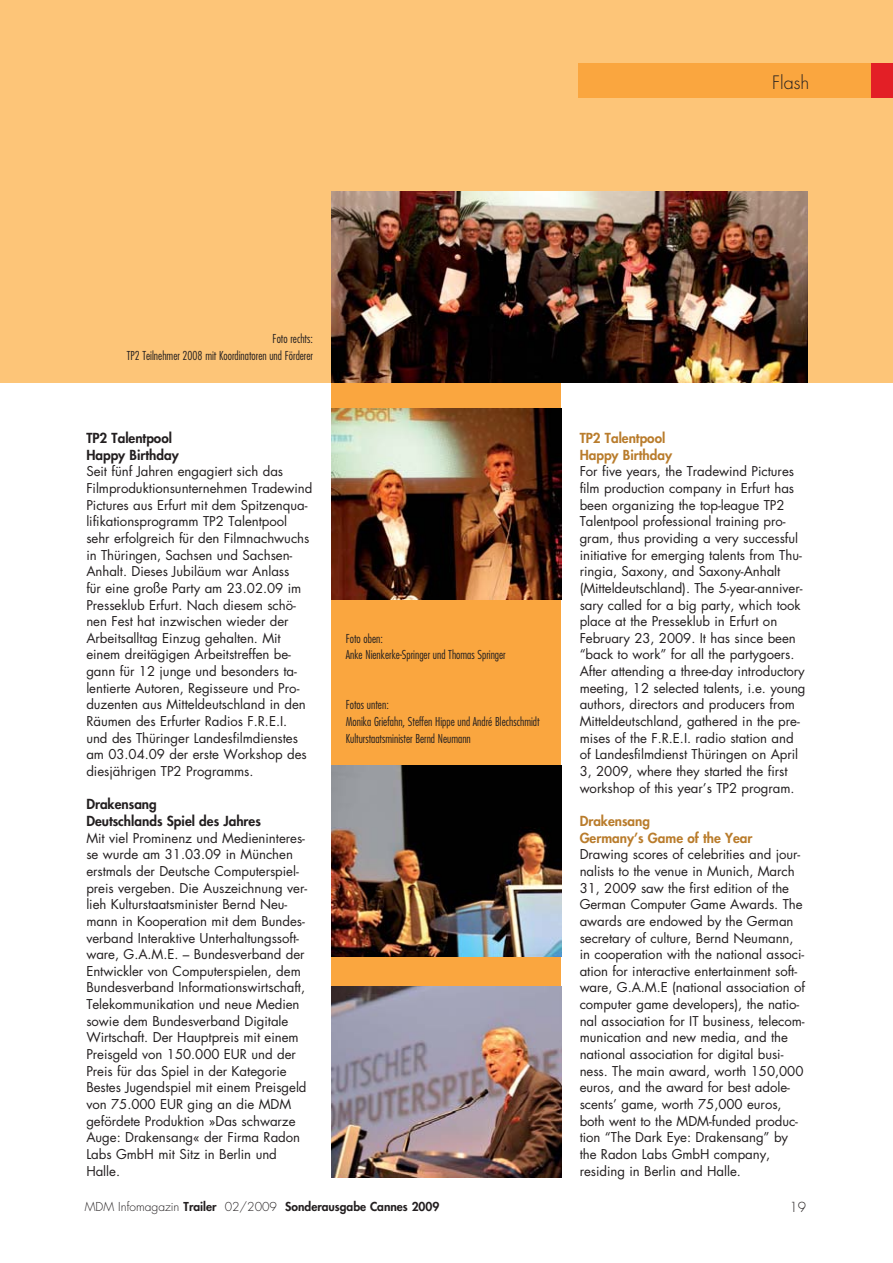
<style>
.page{position:relative;width:893px;height:1263px;background:#fff}
.page>*{position:absolute;margin:0;border:0;box-sizing:border-box;transform-origin:0 0}
.t1{font:300 18px "Futura";color:#231f20}
.t2{font:800 13.5px/16.6px "Futura";color:#231f20}
.t3{font:800 13.5px/16.6px "Futura";color:#b97c2c}
.t4{font:300 13.5px "Futura";color:#231f20}
.t5{font:13.2px/16.6px "Futura LT";letter-spacing:-.005em;color:#231f20}
.t6{font:300 condensed 12px/16.6px "Futura";color:#231f20}
.t7{font:800 12px "Futura";color:#231f20}
.s1{font-weight:300}
</style>
<div class="page">
<div style="left:0;top:0;width:892px;height:383px;background:#fdc578"></div>
<div style="left:331px;top:191px;width:230px;height:987px;background:#faa63f"></div>
<div style="left:578px;top:64px;width:314px;height:34px;background:#faa63f"></div>
<div style="left:871px;top:64px;width:21px;height:34px;background:#e31f26"></div>
<img style="left:331px;top:408px;width:230px;height:192px">
<img style="left:331px;top:765px;width:230px;height:191px">
<img style="left:331px;top:987px;width:230px;height:191px">
<img style="left:331px;top:191px;width:477px;height:192px">
<h1 class="t1" style="left:772px;top:74px;width:39px">Flash</h1>
<p class="t6" style="left:127px;top:331px;width:188px;text-align:right">Foto rechts:<br>TP2 Teilnehmer 2008 mit Koordinatoren und Förderer</p>
<p class="t2" style="left:86px;top:431px;width:94px">TP2 Talentpool<br>Happy Birthday</p>
<p class="t5" style="left:86px;top:464px;width:227px">Seit fünf Jahren engagiert sich das Filmproduktionsunternehmen Tradewind Pictures aus Erfurt mit dem Spitzenqua&shy;lifikationsprogramm TP2 Talentpool sehr erfolgreich für den Filmnachwuchs in Thüringen, Sachsen und Sachsen-Anhalt. Dieses Jubiläum war Anlass<br>für eine große Party am 23.02.09 im Presseklub Erfurt. Nach diesem schö&shy;nen Fest hat inzwischen wieder der Arbeitsalltag Einzug gehalten. Mit einem dreitägigen Arbeitstreffen be&shy;gann für 12 junge und besonders ta&shy;lentierte Autoren, Regisseure und Pro&shy;duzenten aus Mitteldeutschland in den Räumen des Erfurter Radios F.R.E.I.<br>und des Thüringer Landesfilmdienstes am 03.04.09 der erste Workshop des diesjährigen TP2 Programms.</p>
<p class="t2" style="left:86px;top:797px;width:176px">Drakensang<br>Deutschlands Spiel des Jahres</p>
<p class="t5" style="left:86px;top:831px;width:222px">Mit viel Prominenz und Medieninteres&shy;se wurde am 31.03.09 in München erstmals der Deutsche Computerspiel&shy;preis vergeben. Die Auszeichnung ver&shy;lieh Kulturstaatsminister Bernd Neu&shy;mann in Kooperation mit dem Bundes&shy;verband Interaktive Unterhaltungssoft&shy;ware, G.A.M.E. – Bundesverband der Entwickler von Computerspielen, dem Bundesverband Informationswirtschaft, Telekommunikation und neue Medien sowie dem Bundesverband Digitale Wirtschaft. Der Hauptpreis mit einem Preisgeld von 150.000 EUR und der Preis für das Spiel in der Kategorie Bestes Jugendspiel mit einem Preisgeld von 75.000 EUR ging an die MDM gefördete Produktion »Das schwarze Auge: Drakensang« der Firma Radon Labs GmbH mit Sitz in Berlin und Halle.</p>
<p class="t6" style="left:346px;top:631px;width:161px">Foto oben:<br>Anke Nienkerke-Springer und Thomas Springer</p>
<p class="t6" style="left:346px;top:698px;width:195px">Fotos unten:<br>Monika Griefahn, Steffen Hippe und André Blechschmidt<br>Kulturstaatsminister Bernd Neumann</p>
<p class="t3" style="left:580px;top:431px;width:94px">TP2 Talentpool<br>Happy Birthday</p>
<p class="t5" style="left:580px;top:464px;width:227px">For five years, the Tradewind Pictures film production company in Erfurt has been organizing the top-league TP2<br>Talentpool professional training pro&shy;gram, thus providing a very successful initiative for emerging talents from Thu&shy;ringia, Saxony, and Saxony-Anhalt (Mitteldeutschland). The 5-year-anniver&shy;sary called for a big party, which took place at the Presseklub in Erfurt on February 23, 2009. It has since been “back to work” for all the partygoers.<br>After attending a three-day introductory meeting, 12 selected talents, i.e. young authors, directors and producers from Mitteldeutschland, gathered in the pre&shy;mises of the F.R.E.I. radio station and of Landesfilmdienst Thüringen on April 3, 2009, where they started the first workshop of this year’s TP2 program.</p>
<p class="t3" style="left:580px;top:814px;width:174px">Drakensang<br>Germany’s Game of the Year</p>
<p class="t5" style="left:580px;top:847px;width:227px">Drawing scores of celebrities and jour&shy;nalists to the venue in Munich, March 31, 2009 saw the first edition of the German Computer Game Awards. The awards are endowed by the German secretary of culture, Bernd Neumann, in cooperation with the national associ&shy;ation for interactive entertainment soft&shy;ware, G.A.M.E (national association of computer game developers), the natio&shy;nal association for IT business, telecom&shy;munication and new media, and the national association for digital busi&shy;ness. The main award, worth 150,000 euros, and the award for best adole&shy;scents’ game, worth 75,000 euros, both went to the MDM-funded produc&shy;tion “The Dark Eye: Drakensang” by the Radon Labs GmbH company, residing in Berlin and Halle.</p>
<p class="t7" style="left:85px;top:1201px;width:356px"><span class="s1">MDM Infomagazin</span> Trailer <span class="s1">02/2009</span> Sonderausgabe Cannes 2009</p>
<p class="t4" style="left:789px;top:1201px;width:18px">19</p>
</div>
